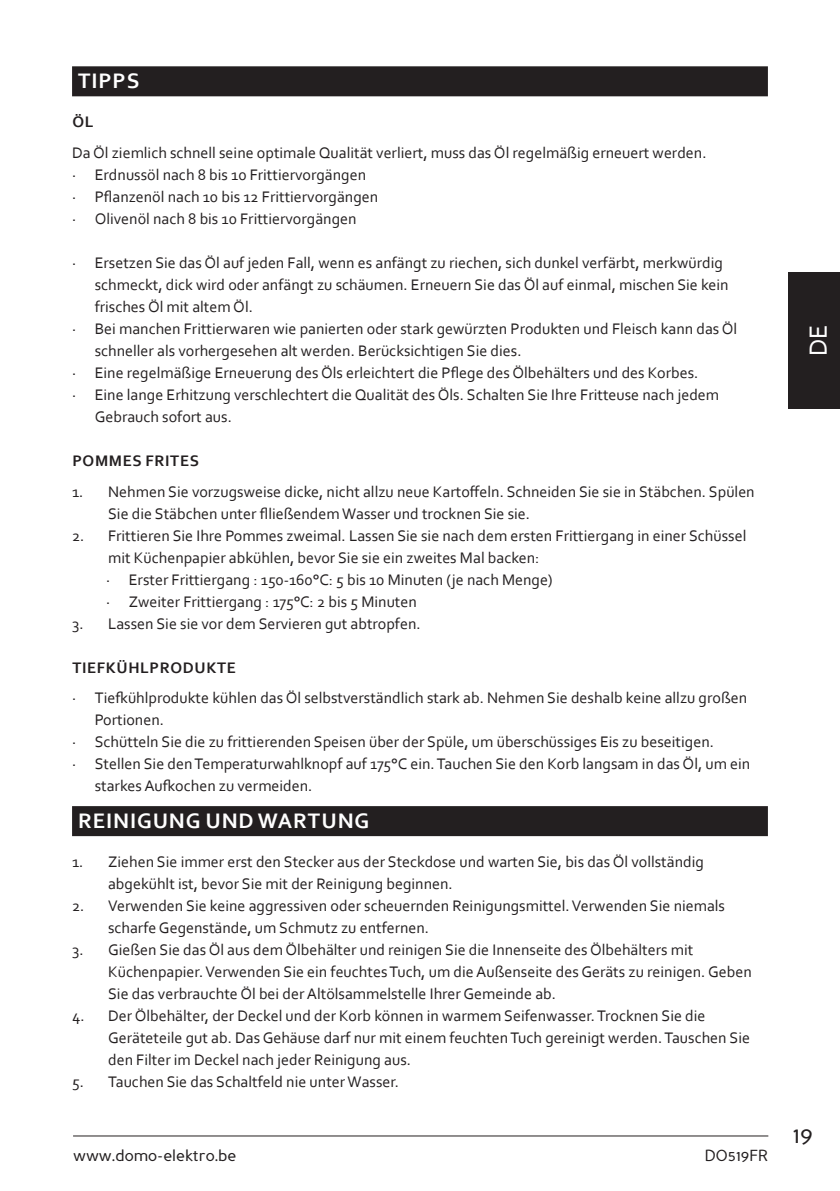
<style>
.page{position:relative;width:840px;height:1191px;background:#fff}
.page>*{position:absolute;margin:0;border:0;box-sizing:border-box;transform-origin:0 0}
.t1{font:26px "Corbel";color:#fff}
.t2{font:24px "Perspective Sans";color:#231f20}
.t3{font:700 22px "Corbel";letter-spacing:.04em;color:#fff}
.t4{font:16px/22px "Corbel";color:#231f20}
.t5{font:700 16px "Corbel";letter-spacing:.04em;color:#231f20}
.t6{font:16px "Perspective Sans";color:#231f20}
</style>
<div class="page">
<hr style="left:73px;top:1135px;width:694px;height:1px;background:#231f20">
<div style="left:788px;top:272px;width:51px;height:136px;background:#231f20"></div>
<div style="left:72px;top:66px;width:695px;height:30px;background:#231f20"></div>
<div style="left:72px;top:806px;width:695px;height:30px;background:#231f20"></div>
<h3 class="t3" style="left:78px;top:70px;width:63px">TIPPS</h3>
<p class="t5" style="left:72px;top:114px;width:22px">ÖL</p>
<p class="t4" style="left:72px;top:142px;width:635px">Da Öl ziemlich schnell seine optimale Qualität verliert, muss das Öl regelmäßig erneuert werden. · Erdnussöl nach 8 bis 10 Frittiervorgängen<br>· P昀氀anzenöl nach 10 bis 12 Frittiervorgängen<br>· Olivenöl nach 8 bis 10 Frittiervorgängen</p>
<p class="t4" style="left:72px;top:252px;width:652px">· Ersetzen Sie das Öl auf jeden Fall, wenn es anfängt zu riechen, sich dunkel verfärbt, merkwürdig</p>
<p class="t4" style="left:95px;top:274px;width:635px">schmeckt, dick wird oder anfängt zu schäumen. Erneuern Sie das Öl auf einmal, mischen Sie kein</p>
<p class="t4" style="left:95px;top:296px;width:160px">frisches Öl mit altem Öl.</p>
<p class="t4" style="left:72px;top:318px;width:666px">· Bei manchen Frittierwaren wie panierten oder stark gewürzten Produkten und Fleisch kann das Öl</p>
<p class="t4" style="left:95px;top:340px;width:428px">schneller als vorhergesehen alt werden. Berücksichtigen Sie dies.</p>
<p class="t4" style="left:72px;top:362px;width:627px">· Eine regelmäßige Erneuerung des Öls erleichtert die P昀氀ege des Ölbehälters und des Korbes.</p>
<p class="t4" style="left:72px;top:384px;width:648px">· Eine lange Erhitzung verschlechtert die Qualität des Öls. Schalten Sie Ihre Fritteuse nach jedem</p>
<p class="t4" style="left:95px;top:406px;width:138px">Gebrauch sofort aus.</p>
<p class="t5" style="left:72px;top:453px;width:128px">POMMES FRITES</p>
<p class="t4" style="left:108px;top:481px;width:647px;text-indent:-36px">1. Nehmen Sie vorzugsweise dicke, nicht allzu neue Karto昀昀eln. Schneiden Sie sie in Stäbchen. Spülen<br>Sie die Stäbchen unter 昀氀ließendem Wasser und trocknen Sie sie.</p>
<p class="t4" style="left:106px;top:525px;width:641px;text-indent:-34px">2. Frittieren Sie Ihre Pommes zweimal. Lassen Sie sie nach dem ersten Frittiergang in einer Schüssel mit Küchenpapier abkühlen, bevor Sie sie ein zweites Mal backen:<br>· Erster Frittiergang : 150-160°C: 5 bis 10 Minuten (je nach Menge)<br>· Zweiter Frittiergang : 175°C: 2 bis 5 Minuten</p>
<p class="t4" style="left:72px;top:613px;width:350px">3. Lassen Sie sie vor dem Servieren gut abtropfen.</p>
<p class="t5" style="left:72px;top:659px;width:165px">TIEFKÜHLPRODUKTE</p>
<p class="t4" style="left:72px;top:687px;width:676px">· Tie昀欀ühlprodukte kühlen das Öl selbstverständlich stark ab. Nehmen Sie deshalb keine allzu großen</p>
<p class="t4" style="left:95px;top:709px;width:71px">Portionen.</p>
<p class="t4" style="left:72px;top:731px;width:643px">· Schütteln Sie die zu frittierenden Speisen über der Spüle, um überschüssiges Eis zu beseitigen.</p>
<p class="t4" style="left:72px;top:753px;width:679px">· Stellen Sie den Temperaturwahlknopf auf 175°C ein. Tauchen Sie den Korb langsam in das Öl, um ein</p>
<p class="t4" style="left:95px;top:774px;width:219px">starkes Au昀欀ochen zu vermeiden.</p>
<h3 class="t3" style="left:78px;top:810px;width:292px">REINIGUNG UND WARTUNG</h3>
<p class="t4" style="left:108px;top:851px;width:597px;text-indent:-36px">1. Ziehen Sie immer erst den Stecker aus der Steckdose und warten Sie, bis das Öl vollständig abgekühlt ist, bevor Sie mit der Reinigung beginnen.</p>
<p class="t4" style="left:108px;top:895px;width:618px;text-indent:-36px">2. Verwenden Sie keine aggressiven oder scheuernden Reinigungsmittel. Verwenden Sie niemals scharfe Gegenstände, um Schmutz zu entfernen.</p>
<p class="t4" style="left:108px;top:939px;width:644px;text-indent:-36px">3. Gießen Sie das Öl aus dem Ölbehälter und reinigen Sie die Innenseite des Ölbehälters mit<br>Küchenpapier. Verwenden Sie ein feuchtes Tuch, um die Außenseite des Geräts zu reinigen. Geben<br>Sie das verbrauchte Öl bei der Altölsammelstelle Ihrer Gemeinde ab.</p>
<p class="t4" style="left:108px;top:1005px;width:643px;text-indent:-36px">4. Der Ölbehälter, der Deckel und der Korb können in warmem Seifenwasser. Trocknen Sie die<br>Geräteteile gut ab. Das Gehäuse darf nur mit einem feuchten Tuch gereinigt werden. Tauschen Sie den Filter im Deckel nach jeder Reinigung aus.</p>
<p class="t4" style="left:72px;top:1071px;width:328px">5. Tauchen Sie das Schaltfeld nie unter Wasser.</p>
<p class="t6" style="left:73px;top:1146px;width:165px">www.domo-elektro.be</p>
<p class="t6" style="left:704px;top:1146px;width:65px">DO519FR</p>
<h1 class="t1" style="left:802px;top:356px;width:33px;rotate:-90deg">DE</h1>
<h2 class="t2" style="left:792px;top:1120px;width:21px">19</h2>
</div>
